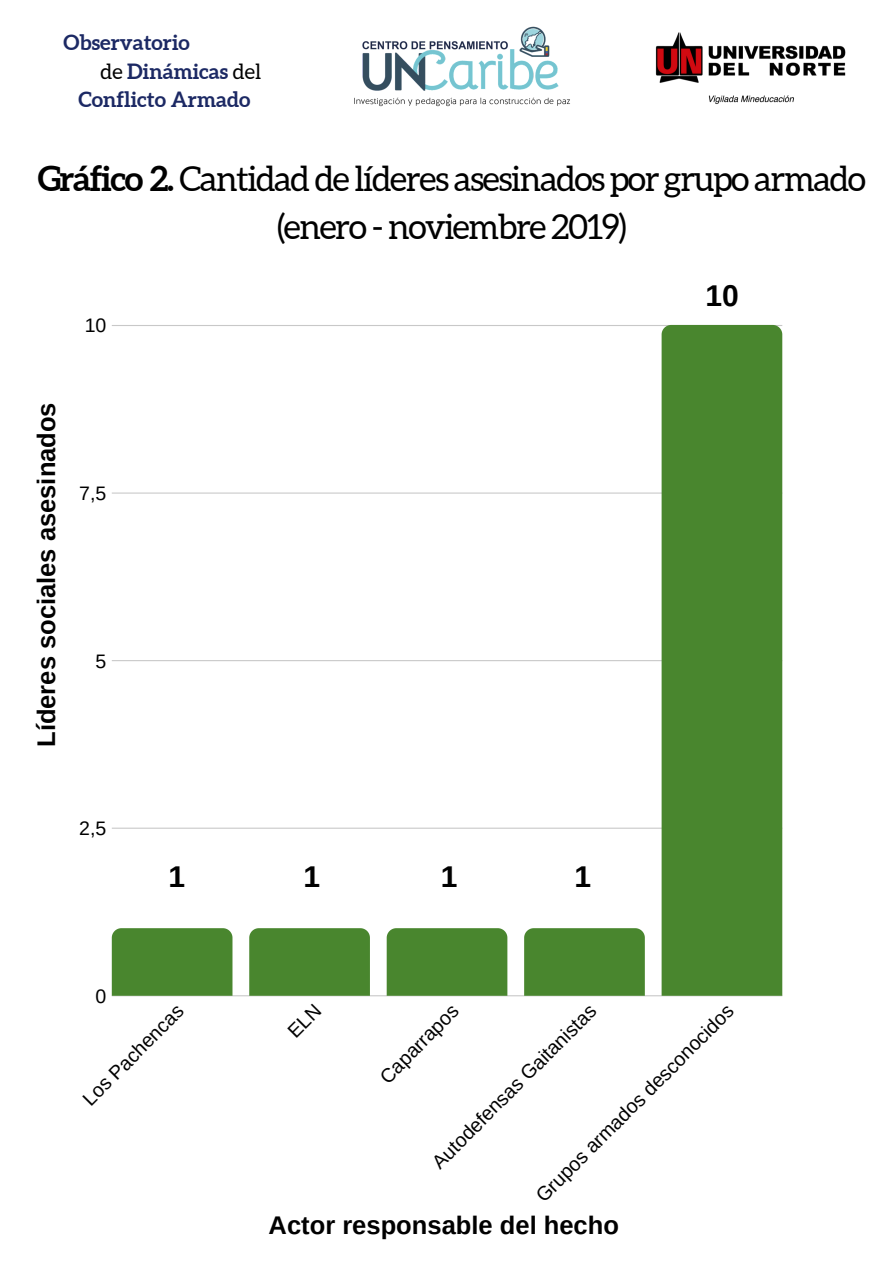
<style>
.page{position:relative;width:894px;height:1264px;background:#fff}
.page>*{position:absolute;margin:0;border:0;box-sizing:border-box;transform-origin:0 0}
.t1{font:34.5px/48.3px "Aleo";letter-spacing:-.04em;color:#000;text-align:center}
.t2{font:700 30px "Arimo";color:#000}
.t3{font:700 25.5px "Arimo";color:#000}
.t4{font:700 21px "Aleo";color:#1c2964}
.t5{font:19.5px "Arimo";color:#000}
.s1{font-weight:400;color:#000}
.s2{font-weight:700}
</style>
<div class="page">
<hr style="left:112px;top:325px;width:670px;height:1px;background:#222">
<hr style="left:112px;top:492px;width:670px;height:1px;background:#222">
<hr style="left:112px;top:660px;width:670px;height:1px;background:#222">
<hr style="left:112px;top:827px;width:670px;height:1px;background:#222">
<hr style="left:112px;top:995px;width:670px;height:1px;background:#222">
<div style="left:112px;top:928px;width:120px;height:67px;background:#49862e"></div>
<div style="left:249px;top:928px;width:121px;height:67px;background:#49862e"></div>
<div style="left:386px;top:928px;width:121px;height:67px;background:#49862e"></div>
<div style="left:524px;top:928px;width:120px;height:67px;background:#49862e"></div>
<div style="left:661px;top:325px;width:121px;height:670px;background:#49862e"></div>
<img style="left:354px;top:26px;width:216px;height:81px">
<img style="left:655px;top:32px;width:191px;height:72px">
<p class="t4" style="left:64px;top:30px;width:128px">Observatorio</p>
<p class="t4" style="left:101px;top:59px;width:162px"><span class="s1">de</span> Dinámicas <span class="s1">del</span></p>
<p class="t4" style="left:78px;top:88px;width:173px">Conflicto Armado</p>
<h1 class="t1" style="left:38px;top:154px;width:829px"><span class="s2">Gráfico 2.</span> Cantidad de líderes asesinados por grupo armado (enero - noviembre 2019)</h1>
<p class="t5" style="left:85px;top:314px;width:23px">10</p>
<h3 class="t3" style="left:32px;top:747px;width:346px;rotate:-90deg">Líderes sociales asesinados</h3>
<p class="t5" style="left:79px;top:482px;width:29px">7,5</p>
<p class="t5" style="left:95px;top:650px;width:12px">5</p>
<p class="t5" style="left:79px;top:817px;width:29px">2,5</p>
<h2 class="t2" style="left:168px;top:860px;width:18px">1</h2>
<h2 class="t2" style="left:303px;top:860px;width:18px">1</h2>
<h2 class="t2" style="left:705px;top:278px;width:35px">10</h2>
<h2 class="t2" style="left:440px;top:860px;width:18px">1</h2>
<h2 class="t2" style="left:574px;top:860px;width:18px">1</h2>
<p class="t5" style="left:95px;top:985px;width:12px">0</p>
<p class="t5" style="left:78px;top:1094px;width:135px;rotate:-45deg">Los Pachencas</p>
<p class="t5" style="left:375px;top:1072px;width:103px;rotate:-45deg">Caparrapos</p>
<p class="t5" style="left:427px;top:1157px;width:224px;rotate:-45deg">Autodefensas Gaitanistas</p>
<p class="t5" style="left:531px;top:1190px;width:272px;rotate:-45deg">Grupos armados desconocidos</p>
<h3 class="t3" style="left:268px;top:1211px;width:352px">Actor responsable del hecho</h3>
</div>
